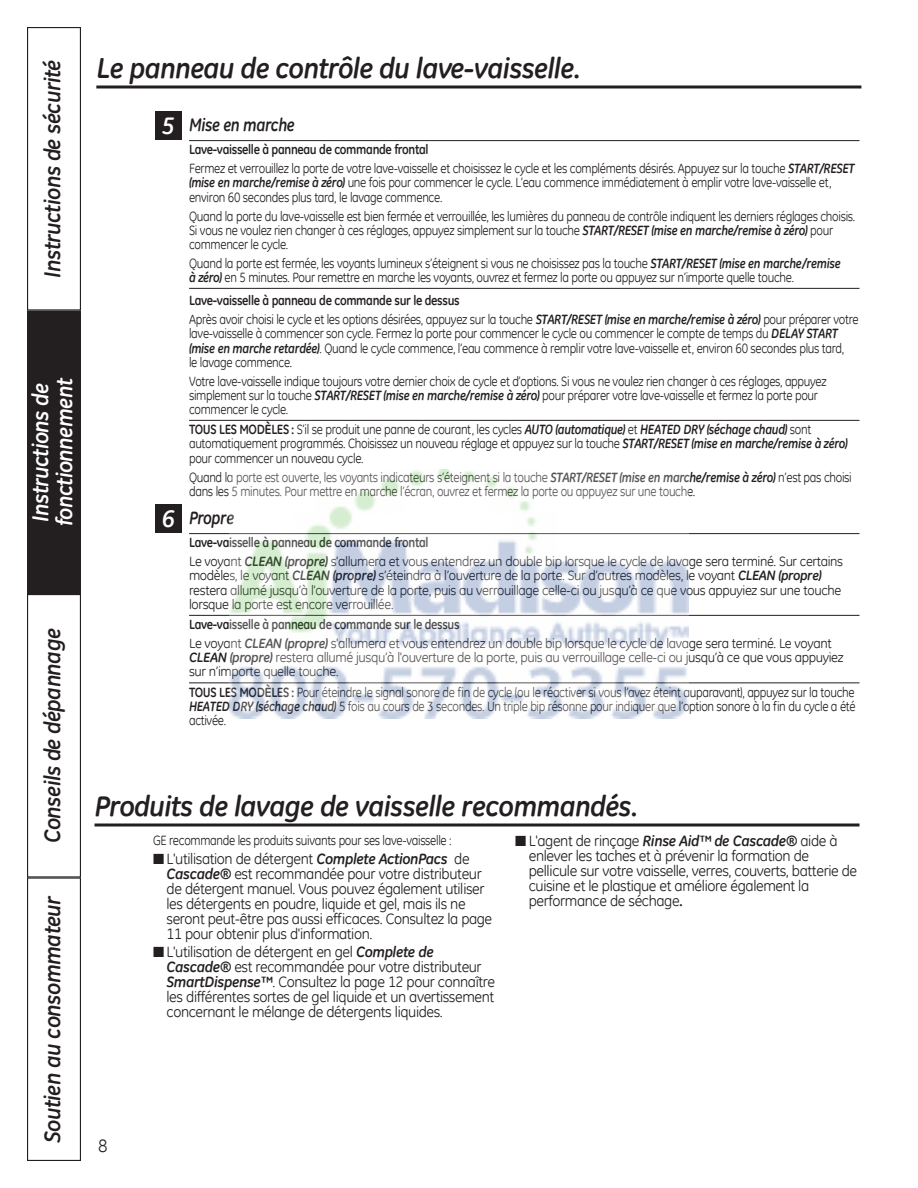
<style>
.page{position:relative;width:918px;height:1188px;background:#fff}
.page>*{position:absolute;margin:0;border:0;box-sizing:border-box;transform-origin:0 0}
.t1{font:italic 700 28.5px "GE Inspira";letter-spacing:-.025em;color:#231f20}
.t2{font:italic 700 24px "GE Inspira";color:#fff}
.t3{font:italic 700 22.5px "GE Inspira";letter-spacing:-.025em;color:#231f20}
.t4{font:italic 700 22.5px/24px "GE Inspira";letter-spacing:-.025em;color:#fff}
.t5{font:italic 700 18px "GE Inspira";letter-spacing:-.025em;color:#231f20;scale:.9 1}
.t6{font:18px "GE Inspira";color:#231f20}
.t7{font:15px/15px "GE Inspira";letter-spacing:-.025em;color:#231f20}
.t8{font:13.5px/14.2px "GE Inspira";letter-spacing:-.025em;color:#231f20;scale:.9 1}
.t9{font:13.5px/14.2px "GE Inspira";letter-spacing:-.025em;color:#231f20}
.s1{font-weight:700}
.s2{font-weight:700;font-style:italic}
</style>
<div class="page">
<hr style="left:95px;top:824px;width:765px;height:2px;background:#231f20">
<hr style="left:189px;top:140px;width:671px;height:1px;background:#231f20">
<hr style="left:189px;top:288px;width:671px;height:1px;background:#231f20">
<hr style="left:189px;top:420px;width:671px;height:1px;background:#231f20">
<hr style="left:189px;top:533px;width:671px;height:1px;background:#231f20">
<hr style="left:189px;top:615px;width:671px;height:1px;background:#231f20">
<hr style="left:189px;top:682px;width:671px;height:1px;background:#231f20">
<div style="left:155px;top:505px;width:27px;height:28px;background:#231f20"></div>
<div style="left:155px;top:112px;width:27px;height:28px;background:#231f20"></div>
<hr style="left:96px;top:86px;width:765px;height:2px;background:#231f20">
<div style="left:28px;top:312px;width:52px;height:281px;background:#231f20"></div>
<div style="left:27px;top:310px;width:54px;height:284px;border:1px solid #231f20"></div>
<div style="left:27px;top:27px;width:54px;height:283px;border:1px solid #231f20"></div>
<div style="left:27px;top:878px;width:54px;height:283px;border:1px solid #231f20"></div>
<div style="left:27px;top:594px;width:54px;height:284px;border:1px solid #231f20"></div>
<img style="left:230px;top:469px;width:459px;height:250px">
<h3 class="t3" style="left:39px;top:278px;width:220px;rotate:-90deg">Instructions de sécurité</h3>
<h3 class="t4" style="left:28px;top:526px;width:150px;rotate:-90deg">Instructions de fonctionnement</h3>
<h3 class="t3" style="left:39px;top:843px;width:217px;rotate:-90deg">Conseils de dépannage</h3>
<h3 class="t3" style="left:39px;top:1143px;width:249px;rotate:-90deg">Soutien au consommateur</h3>
<h1 class="t1" style="left:96px;top:52px;width:486px">Le panneau de contrôle du lave-vaisselle.</h1>
<h2 class="t2" style="left:162px;top:111px;width:14px">5</h2>
<h2 class="t2" style="left:162px;top:504px;width:14px">6</h2>
<h3 class="t5" style="left:189px;top:114px;width:119px">Mise en marche</h3>
<p class="t8" style="left:189px;top:140px;width:741px;line-height:18.8px"><span class="s1">Lave-vaisselle à panneau de commande frontal<br></span>Fermez et verrouillez la porte de votre lave-vaisselle et choisissez le cycle et les compléments désirés. Appuyez sur la touche <span class="s2">START/RESET</span></p>
<p class="t8" style="left:189px;top:176px;width:715px"><span class="s2">(mise en marche/remise à zéro)</span> une fois pour commencer le cycle. L’eau commence immédiatement à emplir votre lave-vaisselle et, environ 60 secondes plus tard, le lavage commence.</p>
<p class="t8" style="left:189px;top:209px;width:742px">Quand la porte du lave-vaisselle est bien fermée et verrouillée, les lumières du panneau de contrôle indiquent les derniers réglages choisis.<br>Si vous ne voulez rien changer à ces réglages, appuyez simplement sur la touche <span class="s2">START/RESET (mise en marche/remise à zéro)</span> pour commencer le cycle.</p>
<p class="t8" style="left:189px;top:256px;width:726px">Quand la porte est fermée, les voyants lumineux s’éteignent si vous ne choisissez pas la touche <span class="s2">START/RESET (mise en marche/remise à zéro)</span> en 5 minutes. Pour remettre en marche les voyants, ouvrez et fermez la porte ou appuyez sur n’importe quelle touche.</p>
<p class="t8" style="left:189px;top:291px;width:746px;line-height:18.8px"><span class="s1">Lave-vaisselle à panneau de commande sur le dessus<br></span>Après avoir choisi le cycle et les options désirées, appuyez sur la touche <span class="s2">START/RESET (mise en marche/remise à zéro)</span> pour préparer votre</p>
<p class="t8" style="left:189px;top:326px;width:730px">lave-vaisselle à commencer son cycle. Fermez la porte pour commencer le cycle ou commencer le compte de temps du <span class="s2">DELAY START (mise en marche retardée)</span>. Quand le cycle commence, l’eau commence à remplir votre lave-vaisselle et, environ 60 secondes plus tard, le lavage commence.</p>
<p class="t8" style="left:189px;top:374px;width:710px">Votre lave-vaisselle indique toujours votre dernier choix de cycle et d’options. Si vous ne voulez rien changer à ces réglages, appuyez simplement sur la touche <span class="s2">START/RESET (mise en marche/remise à zéro)</span> pour préparer votre lave-vaisselle et fermez la porte pour commencer le cycle.</p>
<p class="t8" style="left:189px;top:422px;width:733px"><span class="s1">TOUS LES MODÈLES :</span> S’il se produit une panne de courant, les cycles <span class="s2">AUTO (automatique)</span> et <span class="s2">HEATED DRY (séchage chaud)</span> sont automatiquement programmés. Choisissez un nouveau réglage et appuyez sur la touche <span class="s2">START/RESET (mise en marche/remise à zéro) </span>pour commencer un nouveau cycle.</p>
<p class="t8" style="left:189px;top:470px;width:738px">Quand la porte est ouverte, les voyants indicateurs s’éteignent si la touche <span class="s2">START/RESET (mise en marche/remise à zéro)</span> n’est pas choisi dans les 5 minutes. Pour mettre en marche l’écran, ouvrez et fermez la porte ou appuyez sur une touche.</p>
<h3 class="t5" style="left:189px;top:507px;width:52px">Propre</h3>
<p class="t9" style="left:189px;top:533px;width:656px;line-height:18.8px"><span class="s1">Lave-vaisselle à panneau de commande frontal<br></span>Le voyant <span class="s2">CLEAN (propre)</span> s'allumera et vous entendrez un double bip lorsque le cycle de lavage sera terminé. Sur certains</p>
<p class="t9" style="left:189px;top:569px;width:654px">modèles, le voyant <span class="s2">CLEAN (propre)</span> s’éteindra à l’ouverture de la porte. Sur d’autres modèles, le voyant <span class="s2">CLEAN (propre) </span>restera allumé jusqu’à l'ouverture de la porte, puis au verrouillage celle-ci ou jusqu’à ce que vous appuyiez sur une touche lorsque la porte est encore verrouillée.</p>
<p class="t9" style="left:189px;top:615px;width:644px;line-height:18.8px"><span class="s1">Lave-vaisselle à panneau de commande sur le dessus<br></span>Le voyant <span class="s2">CLEAN (propre)</span> s'allumera et vous entendrez un double bip lorsque le cycle de lavage sera terminé. Le voyant</p>
<p class="t9" style="left:189px;top:650px;width:656px"><span class="s2">CLEAN (propre)</span> restera allumé jusqu’à l'ouverture de la porte, puis au verrouillage celle-ci ou jusqu’à ce que vous appuyiez sur n’importe quelle touche.</p>
<p class="t8" style="left:189px;top:685px;width:742px;text-align:justify"><span class="s1">TOUS LES MODÈLES :</span> Pour éteindre le signal sonore de fin de cycle (ou le réactiver si vous l’avez éteint auparavant), appuyez sur la touche <span class="s2">HEATED DRY (séchage chaud)</span> 5 fois au cours de 3 secondes. Un triple bip résonne pour indiquer que l’option sonore à la fin du cycle a été activée.</p>
<h1 class="t1" style="left:95px;top:790px;width:545px">Produits de lavage de vaisselle recommandés.</h1>
<p class="t8" style="left:153px;top:833px;width:333px">GE recommande les produits suivants pour ses lave-vaisselle :</p>
<p class="t7" style="left:167px;top:851px;width:327px;text-indent:-13px">■ L'utilisation de détergent <span class="s2">Complete ActionPacs</span> de <span class="s2">Cascade®</span> est recommandée pour votre distributeur de détergent manuel. Vous pouvez également utiliser les détergents en poudre, liquide et gel, mais ils ne seront peut-être pas aussi efficaces. Consultez la page 11 pour obtenir plus d'information.</p>
<p class="t7" style="left:167px;top:944px;width:330px;text-indent:-13px">■ L'utilisation de détergent en gel <span class="s2">Complete de Cascade®</span> est recommandée pour votre distributeur <span class="s2">SmartDispense™</span>. Consultez la page 12 pour connaître les différentes sortes de gel liquide et un avertissement concernant le mélange de détergents liquides.</p>
<p class="t7" style="left:529px;top:833px;width:330px;text-indent:-14px">■ L'agent de rinçage <span class="s2">Rinse Aid™ de Cascade®</span> aide à enlever les taches et à prévenir la formation de pellicule sur votre vaisselle, verres, couverts, batterie de cuisine et le plastique et améliore également la performance de séchage<span class="s2">.</span></p>
<h3 class="t6" style="left:98px;top:1135px;width:11px">8</h3>
</div>
